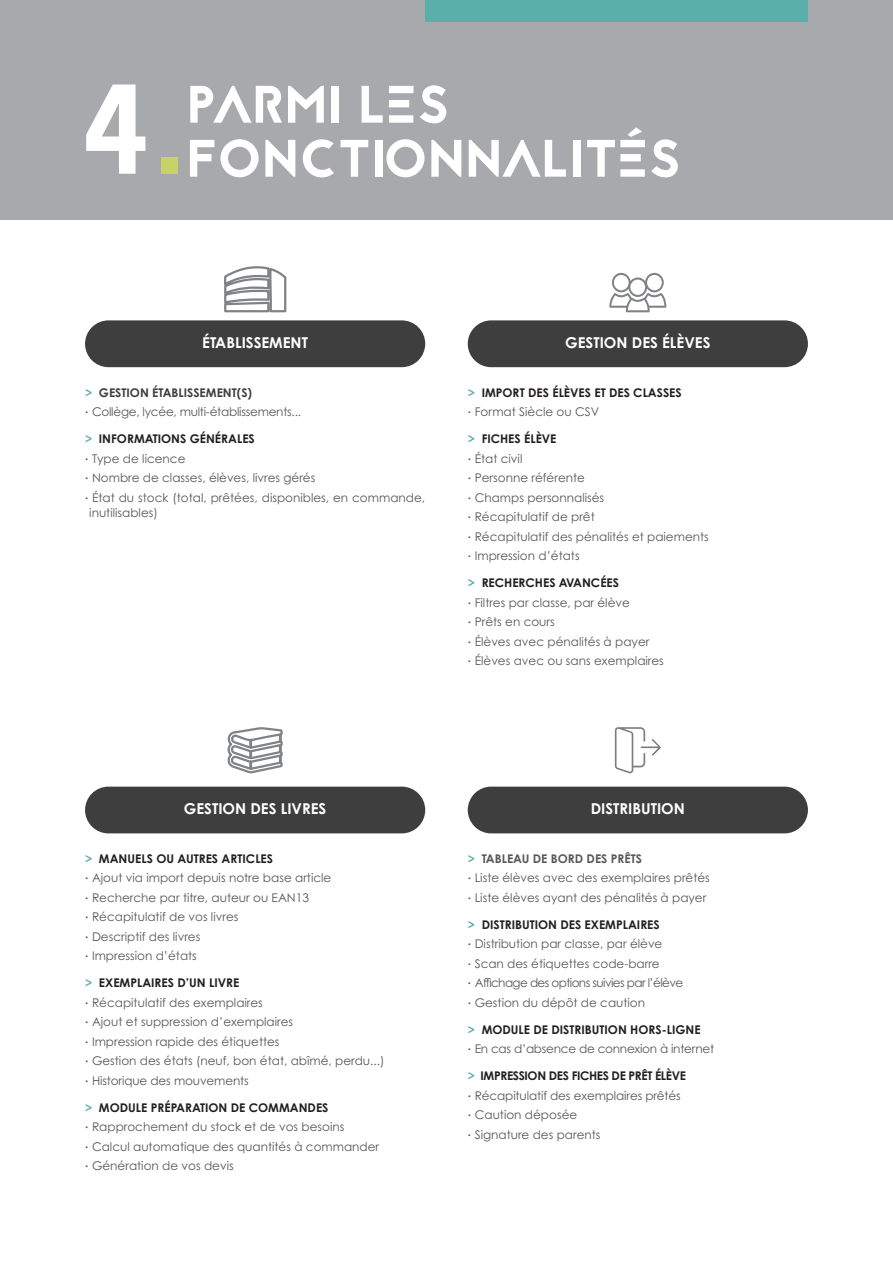
<style>
.page{position:relative;width:893px;height:1263px;background:#fff}
.page>*{position:absolute;margin:0;border:0;box-sizing:border-box;transform-origin:0 0}
.t1{font:127.5px "Jaapokkisubtract";color:#fff}
.t2{font:52.5px "Jaapokkisubtract";letter-spacing:.01em;color:#fff}
.t3{font:700 15px "Century Gothic Pro";color:#fff}
.t4{font:12px/19.5px "Century Gothic Pro";color:#57585a}
.t5{font:12px/19.5px "Century Gothic Pro";letter-spacing:-.02em;color:#57585a}
.t6{font:700 12px/19.5px "Century Gothic Pro";color:#231f20}
.s1{color:#c7d367}
.s2{font-weight:700;color:#5bafab}
.s3{font-weight:700;color:#3e3e3f}
.s4{font-weight:700;color:#231f20}
.s5{color:#5bafab}
.s6{font-weight:400;color:#57585a}
.s7{font-weight:700}
</style>
<div class="page">
<div style="left:0;top:0;width:893px;height:219px;background:#a8a9ad"></div>
<div style="left:425px;top:0;width:383px;height:21px;background:#5bafab"></div>
<svg style="left:609px;top:273px;width:58px;height:39px"></svg>
<div style="left:85px;top:320px;width:340px;height:47px;background:#3e3e3f;border-radius:23px"></div>
<div style="left:468px;top:320px;width:340px;height:47px;background:#3e3e3f;border-radius:23px"></div>
<svg style="left:224px;top:266px;width:63px;height:47px"></svg>
<div style="left:85px;top:787px;width:340px;height:46px;background:#3e3e3f;border-radius:23px"></div>
<svg style="left:227px;top:727px;width:56px;height:47px"></svg>
<div style="left:468px;top:787px;width:340px;height:46px;background:#3e3e3f;border-radius:23px"></div>
<svg style="left:615px;top:727px;width:46px;height:46px"></svg>
<h1 class="t1" style="left:77px;top:41px;width:107px">4<span class="s1">.</span></h1>
<h2 class="t2" style="left:187px;top:68px;width:263px">PARMI LES</h2>
<h2 class="t2" style="left:187px;top:122px;width:495px">FONCTIONNALITÉS</h2>
<p class="t3" style="left:202px;top:333px;width:107px">ÉTABLISSEMENT</p>
<p class="t3" style="left:565px;top:333px;width:147px">GESTION DES ÉLÈVES</p>
<p class="t5" style="left:85px;top:382px;width:218px"><span class="s2">&gt;</span> <span class="s3">GESTION ÉTABLISSEMENT(S)<br></span><sup>.</sup> Collège, lycée, multi-établissements...</p>
<p class="t4" style="left:85px;top:429px;width:342px"><span class="s2">&gt;</span> <span class="s4">INFORMATIONS GÉNÉRALES<br></span><sup>.</sup> Type de licence<br><sup>.</sup> Nombre de classes, élèves, livres gérés<br><sup>.</sup> État du stock (total, prêtées, disponibles, en commande,</p>
<p class="t4" style="left:89px;top:502px;width:70px">inutilisables)</p>
<p class="t6" style="left:468px;top:382px;width:216px"><span class="s5">&gt;</span> IMPORT DES ÉLÈVES ET DES CLASSES <sup>.</sup> <span class="s6">Format Siècle ou CSV</span></p>
<p class="t4" style="left:468px;top:429px;width:243px"><span class="s2">&gt;</span> <span class="s4">FICHES ÉLÈVE<br></span><sup>.</sup> État civil<br><sup>.</sup> Personne référente<br><sup>.</sup> Champs personnalisés<br><sup>.</sup> Récapitulatif de prêt<br><sup>.</sup> Récapitulatif des pénalités et paiements <sup>.</sup> Impression d’états</p>
<p class="t4" style="left:468px;top:573px;width:198px"><span class="s2">&gt;</span> <span class="s4">RECHERCHES AVANCÉES<br></span><sup>.</sup> Filtres par classe, par élève<br><sup>.</sup> Prêts en cours<br><sup>.</sup> Élèves avec pénalités à payer<br><sup>.</sup> Élèves avec ou sans exemplaires</p>
<p class="t3" style="left:184px;top:800px;width:144px">GESTION DES LIVRES</p>
<p class="t4" style="left:85px;top:849px;width:248px"><span class="s2">&gt;</span> <span class="s4">MANUELS OU AUTRES ARTICLES<br></span><sup>.</sup> Ajout via import depuis notre base article <sup>.</sup> Recherche par titre, auteur ou EAN13<br><sup>.</sup> Récapitulatif de vos livres<br><sup>.</sup> Descriptif des livres<br><sup>.</sup> Impression d’états</p>
<p class="t4" style="left:85px;top:973px;width:301px"><span class="s2">&gt;</span> <span class="s4">EXEMPLAIRES D’UN LIVRE<br></span><sup>.</sup> Récapitulatif des exemplaires<br><sup>.</sup> Ajout et suppression d’exemplaires<br><sup>.</sup> Impression rapide des étiquettes<br><sup>.</sup> Gestion des états (neuf, bon état, abîmé, perdu...) <sup>.</sup> Historique des mouvements</p>
<p class="t4" style="left:85px;top:1098px;width:296px"><span class="s2">&gt;</span> <span class="s4">MODULE PRÉPARATION DE COMMANDES<br></span><sup>.</sup> Rapprochement du stock et de vos besoins<br><sup>.</sup> Calcul automatique des quantités à commander <sup>.</sup> Génération de vos devis</p>
<p class="t3" style="left:591px;top:800px;width:96px">DISTRIBUTION</p>
<p class="t4" style="left:468px;top:849px;width:244px"><span class="s2">&gt;</span> <span class="s7">TABLEAU DE BORD DES PRÊTS<br></span><sup>.</sup> Liste élèves avec des exemplaires prêtés <sup>.</sup> Liste élèves ayant des pénalités à payer</p>
<p class="t4" style="left:468px;top:915px;width:217px"><span class="s2">&gt;</span> <span class="s4">DISTRIBUTION DES EXEMPLAIRES<br></span><sup>.</sup> Distribution par classe, par élève<br><sup>.</sup> Scan des étiquettes code-barre<br><sup>.</sup> Affichage des options suivies par l’élève <sup>.</sup> Gestion du dépôt de caution</p>
<p class="t5" style="left:468px;top:1020px;width:248px"><span class="s2">&gt;</span> <span class="s4">MODULE DE DISTRIBUTION HORS-LIGNE<br></span><sup>.</sup> En cas d’absence de connexion à internet</p>
<p class="t4" style="left:468px;top:1066px;width:220px"><span class="s2">&gt;</span> <span class="s4">IMPRESSION DES FICHES DE PRÊT ÉLÈVE </span><sup>.</sup> Récapitulatif des exemplaires prêtés <sup>.</sup> Caution déposée<br><sup>.</sup> Signature des parents</p>
</div>
